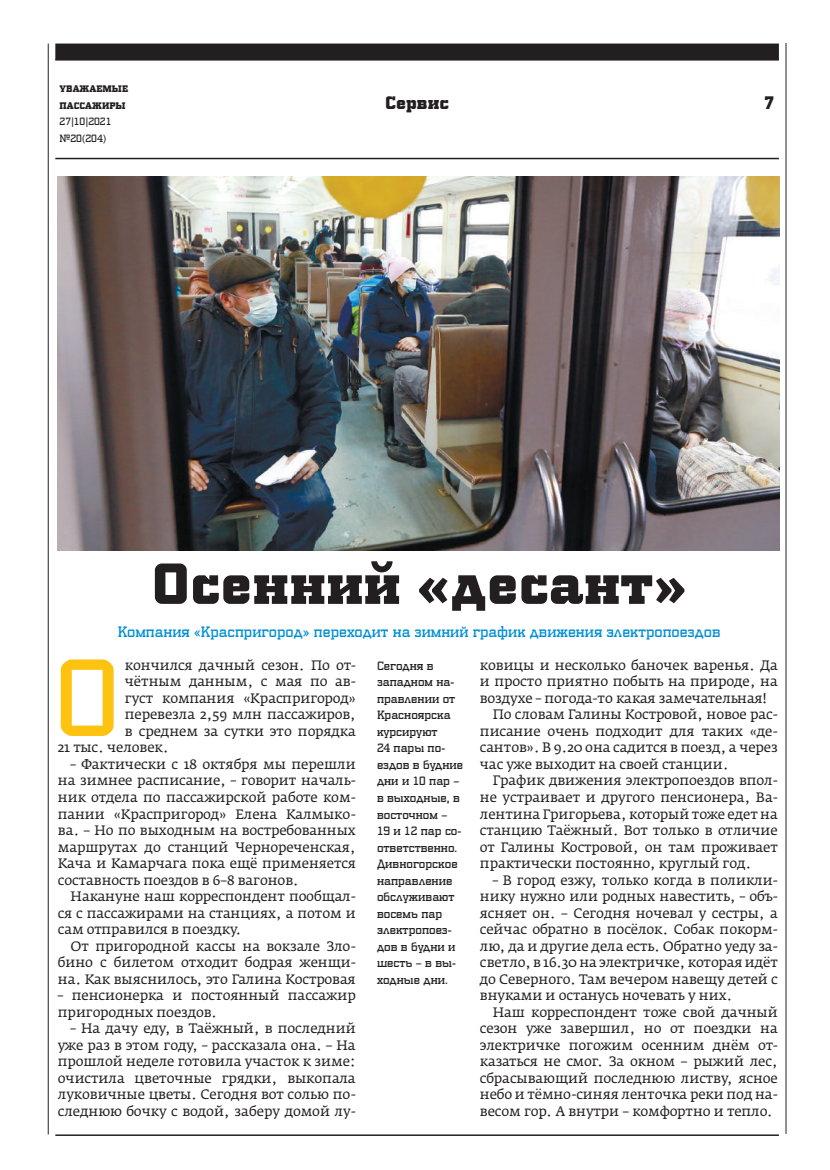
<style>
.page{position:relative;width:830px;height:1170px;background:#fff}
.page>*{position:absolute;margin:0;border:0;box-sizing:border-box;transform-origin:0 0}
.t1{font:108px "PF Synch Pro";color:#fec210}
.t2{font:900 57px "PF Synch Pro";color:#231f20}
.t3{font:900 18px "PF Synch Pro";color:#231f20}
.t4{font:15px "PF Synch Pro";color:#008fd5}
.t5{font:13.5px "Fedra Serif A Pro";letter-spacing:-.01em;color:#231f20}
.t6{font:12px/16.5px "PF Synch Pro";color:#231f20}
.t7{font:10.5px/16.5px "PF Synch Pro";color:#231f20}
.t8{font:900 9.45px/16.5px "PF Synch Pro";color:#231f20}
</style>
<div class="page">
<hr style="left:55px;top:59px;width:723px;height:2px;background:#231f20">
<hr style="left:55px;top:1134px;width:723px;height:1px;background:#231f20">
<hr style="left:55px;top:158px;width:723px;height:1px;background:#231f20">
<hr style="left:48px;top:44px;width:1px;height:1090px;background:#231f20">
<div style="left:55px;top:44px;width:723px;height:16px;background:#231f20"></div>
<hr style="left:785px;top:43px;width:1px;height:1090px;background:#231f20">
<img style="left:57px;top:177px;width:722px;height:374px">
<p class="t8" style="left:60px;top:80px;width:70px">уважаемые пассажиры</p>
<p class="t7" style="left:60px;top:113px;width:53px">27|10|2021 №20(204)</p>
<h3 class="t3" style="left:385px;top:90px;width:65px">Сервис</h3>
<h3 class="t3" style="left:763px;top:90px;width:12px">7</h3>
<h2 class="t2" style="left:151px;top:546px;width:536px">Осенний «десант»</h2>
<p class="t4" style="left:118px;top:622px;width:604px">Компания «Краспригород» переходит на зимний график движения электропоездов</p>
<h1 class="t1" style="left:54px;top:632px;width:68px">О</h1>
<p class="t5" style="left:479px;top:657px;width:299px">ковицы и несколько баночек варенья. Да</p>
<p class="t5" style="left:125px;top:657px;width:232px">кончился дачный сезон. По от-</p>
<p class="t5" style="left:125px;top:673px;width:232px">чётным данным, с мая по ав-</p>
<p class="t5" style="left:125px;top:690px;width:232px">густ компания «Краспригород»</p>
<p class="t5" style="left:125px;top:706px;width:232px">перевезла 2,59 млн пассажиров,</p>
<p class="t5" style="left:125px;top:723px;width:232px">в среднем за сутки это порядка</p>
<p class="t5" style="left:58px;top:739px;width:112px">21 тыс. человек.</p>
<p class="t5" style="left:71px;top:756px;width:286px">‒ Фактически с 18 октября мы перешли</p>
<p class="t5" style="left:58px;top:772px;width:299px">на зимнее расписание, ‒ говорит началь-</p>
<p class="t5" style="left:58px;top:789px;width:299px">ник отдела по пассажирской работе ком-</p>
<p class="t5" style="left:58px;top:805px;width:299px">пании «Краспригород» Елена Калмыко-</p>
<p class="t5" style="left:58px;top:822px;width:299px">ва. – Но по выходным на востребованных</p>
<p class="t5" style="left:58px;top:838px;width:299px">маршрутах до станций Чернореченская,</p>
<p class="t5" style="left:58px;top:855px;width:299px">Кача и Камарчага пока ещё применяется</p>
<p class="t5" style="left:58px;top:871px;width:242px">составность поездов в 6–8 вагонов.</p>
<p class="t5" style="left:71px;top:888px;width:286px">Накануне наш корреспондент пообщал-</p>
<p class="t5" style="left:58px;top:904px;width:299px">ся с пассажирами на станциях, а потом и</p>
<p class="t5" style="left:58px;top:921px;width:185px">сам отправился в поездку.</p>
<p class="t5" style="left:71px;top:937px;width:286px">От пригородной кассы на вокзале Зло-</p>
<p class="t5" style="left:58px;top:954px;width:299px">бино с билетом отходит бодрая женщи-</p>
<p class="t5" style="left:58px;top:970px;width:299px">на. Как выяснилось, это Галина Костровая</p>
<p class="t5" style="left:58px;top:987px;width:299px">‒ пенсионерка и постоянный пассажир</p>
<p class="t5" style="left:58px;top:1003px;width:161px">пригородных поездов.</p>
<p class="t5" style="left:71px;top:1020px;width:286px">‒ На дачу еду, в Таёжный, в последний</p>
<p class="t5" style="left:58px;top:1036px;width:299px">уже раз в этом году, ‒ рассказала она. – На</p>
<p class="t5" style="left:58px;top:1053px;width:299px">прошлой неделе готовила участок к зиме:</p>
<p class="t5" style="left:58px;top:1069px;width:299px">очистила цветочные грядки, выкопала</p>
<p class="t5" style="left:58px;top:1086px;width:299px">луковичные цветы. Сегодня вот солью по-</p>
<p class="t5" style="left:58px;top:1102px;width:299px">следнюю бочку с водой, заберу домой лу-</p>
<p class="t6" style="left:377px;top:657px;width:88px">Сегодня в западном на&shy;правлении от<br>Красноярска курсируют<br>24 пары по&shy;ездов в будние дни и 10 пар – в выходные, в восточном –<br>19 и 12 пар со&shy;ответственно.<br>Дивногорское направление обслуживают восемь пар электропоез&shy;дов в будни и шесть – в вы&shy;ходные дни.</p>
<p class="t5" style="left:479px;top:673px;width:299px">и просто приятно побыть на природе, на</p>
<p class="t5" style="left:479px;top:690px;width:288px">воздухе ‒ погода-то какая замечательная!</p>
<p class="t5" style="left:492px;top:706px;width:286px">По словам Галины Костровой, новое рас-</p>
<p class="t5" style="left:479px;top:723px;width:299px">писание очень подходит для таких «де-</p>
<p class="t5" style="left:479px;top:739px;width:299px">сантов». В 9.20 она садится в поезд, а через</p>
<p class="t5" style="left:479px;top:756px;width:250px">час уже выходит на своей станции.</p>
<p class="t5" style="left:492px;top:772px;width:286px">График движения электропоездов впол-</p>
<p class="t5" style="left:479px;top:789px;width:299px">не устраивает и другого пенсионера, Ва-</p>
<p class="t5" style="left:479px;top:805px;width:299px">лентина Григорьева, который тоже едет на</p>
<p class="t5" style="left:479px;top:822px;width:299px">станцию Таёжный. Вот только в отличие</p>
<p class="t5" style="left:479px;top:838px;width:299px">от Галины Костровой, он там проживает</p>
<p class="t5" style="left:479px;top:855px;width:273px">практически постоянно, круглый год.</p>
<p class="t5" style="left:492px;top:871px;width:286px">‒ В город езжу, только когда в поликли-</p>
<p class="t5" style="left:479px;top:888px;width:299px">нику нужно или родных навестить, ‒ объ-</p>
<p class="t5" style="left:479px;top:904px;width:299px">ясняет он. – Сегодня ночевал у сестры, а</p>
<p class="t5" style="left:479px;top:921px;width:299px">сейчас обратно в посёлок. Собак покорм-</p>
<p class="t5" style="left:479px;top:937px;width:299px">лю, да и другие дела есть. Обратно уеду за-</p>
<p class="t5" style="left:479px;top:954px;width:299px">светло, в 16.30 на электричке, которая идёт</p>
<p class="t5" style="left:479px;top:970px;width:299px">до Северного. Там вечером навещу детей с</p>
<p class="t5" style="left:479px;top:987px;width:254px">внуками и останусь ночевать у них.</p>
<p class="t5" style="left:492px;top:1003px;width:286px">Наш корреспондент тоже свой дачный</p>
<p class="t5" style="left:479px;top:1020px;width:299px">сезон уже завершил, но от поездки на</p>
<p class="t5" style="left:479px;top:1036px;width:299px">электричке погожим осенним днём от-</p>
<p class="t5" style="left:479px;top:1053px;width:299px">казаться не смог. За окном – рыжий лес,</p>
<p class="t5" style="left:479px;top:1069px;width:299px">сбрасывающий последнюю листву, ясное</p>
<p class="t5" style="left:479px;top:1086px;width:299px">небо и тёмно-синяя ленточка реки под на-</p>
<p class="t5" style="left:479px;top:1102px;width:294px">весом гор. А внутри – комфортно и тепло.</p>
</div>
